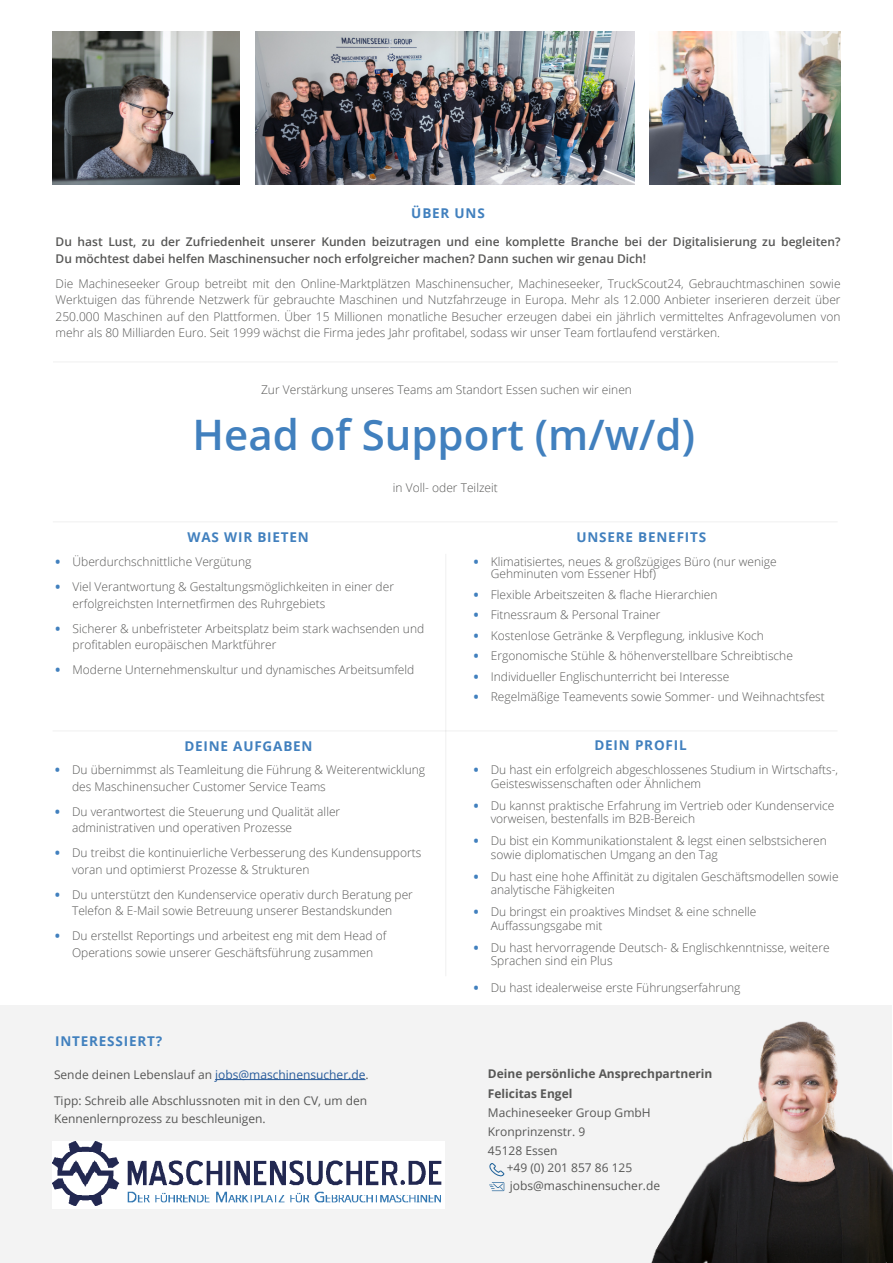
<style>
.page{position:relative;width:893px;height:1263px;background:#fff}
.page>*{position:absolute;margin:0;border:0;box-sizing:border-box;transform-origin:0 0}
.t1{font:600 42px "Open Sans";color:#4180be}
.t2{font:700 13.5px "Open Sans";letter-spacing:.06em;color:#4180be}
.t3{font:300 12px/16.5px "Open Sans";color:#575756}
.t4{font:12px/19px "Open Sans";color:#575756}
.t5{font:600 12px/16.5px "Open Sans";color:#575756}
.t6{font:700 12px/20.5px "Open Sans";color:#575756}
.s1{font-weight:800;color:#4180be}
.s2{color:#275b9b}
</style>
<div class="page">
<div style="left:0;top:1005px;width:892px;height:258px;background:#f3f3f3"></div>
<hr style="left:215px;top:1079px;width:151px;height:1px;background:#275b9b">
<img style="left:651px;top:1021px;width:242px;height:242px">
<img style="left:255px;top:32px;width:380px;height:152px">
<img style="left:53px;top:32px;width:187px;height:152px">
<img style="left:649px;top:32px;width:192px;height:152px">
<hr style="left:53px;top:361px;width:785px;height:1px;background:#000">
<hr style="left:53px;top:521px;width:785px;height:1px;background:#000">
<hr style="left:445px;top:554px;width:1px;height:422px;background:#000">
<hr style="left:53px;top:730px;width:784px;height:1px;background:#000">
<svg style="left:489px;top:1163px;width:16px;height:28px"></svg>
<img style="left:53px;top:1141px;width:391px;height:68px">
<p class="t2" style="left:411px;top:203px;width:75px">ÜBER UNS</p>
<p class="t5" style="left:56px;top:233px;width:786px">Du hast Lust, zu der Zufriedenheit unserer Kunden beizutragen und eine komplette Branche bei der Digitalisierung zu begleiten?<br>Du möchtest dabei helfen Maschinensucher noch erfolgreicher machen? Dann suchen wir genau Dich!</p>
<p class="t3" style="left:56px;top:275px;width:786px;text-align:justify">Die Machineseeker Group betreibt mit den Online-Marktplätzen Maschinensucher, Machineseeker, TruckScout24, Gebrauchtmaschinen sowie Werktuigen das führende Netzwerk für gebrauchte Maschinen und Nutzfahrzeuge in Europa. Mehr als 12.000 Anbieter inserieren derzeit über 250.000 Maschinen auf den Plattformen. Über 15 Millionen monatliche Besucher erzeugen dabei ein jährlich vermitteltes Anfragevolumen von mehr als 80 Milliarden Euro. Seit 1999 wächst die Firma jedes Jahr profitabel, sodass wir unser Team fortlaufend verstärken.</p>
<p class="t3" style="left:261px;top:381px;width:372px">Zur Verstärkung unseres Teams am Standort Essen suchen wir einen</p>
<h1 class="t1" style="left:193px;top:405px;width:504px">Head of Support (m/w/d)</h1>
<p class="t2" style="left:188px;top:527px;width:123px">WAS WIR BIETEN</p>
<p class="t3" style="left:393px;top:479px;width:106px">in Voll- oder Teilzeit</p>
<p class="t2" style="left:576px;top:527px;width:131px">UNSERE BENEFITS</p>
<p class="t3" style="left:56px;top:553px;width:197px"><span class="s1">•</span> Überdurchschnittliche Vergütung</p>
<p class="t3" style="left:73px;top:578px;width:323px;text-indent:-17px"><span class="s1">•</span> Viel Verantwortung &amp; Gestaltungsmöglichkeiten in einer der erfolgreichsten Internetfirmen des Ruhrgebiets</p>
<p class="t3" style="left:73px;top:620px;width:353px;text-indent:-17px"><span class="s1">•</span> Sicherer &amp; unbefristeter Arbeitsplatz beim stark wachsenden und profitablen europäischen Marktführer</p>
<p class="t3" style="left:56px;top:661px;width:360px"><span class="s1">•</span> Moderne Unternehmenskultur und dynamisches Arbeitsumfeld</p>
<p class="t3" style="left:491px;top:555px;width:287px;line-height:12px;text-indent:-17px"><span class="s1">•</span> Klimatisiertes, neues &amp; großzügiges Büro (nur wenige<br>Gehminuten vom Essener Hbf)</p>
<p class="t3" style="left:474px;top:586px;width:245px"><span class="s1">•</span> Flexible Arbeitszeiten &amp; flache Hierarchien</p>
<p class="t3" style="left:474px;top:606px;width:188px"><span class="s1">•</span> Fitnessraum &amp; Personal Trainer</p>
<p class="t3" style="left:474px;top:627px;width:292px"><span class="s1">•</span> Kostenlose Getränke &amp; Verpflegung, inklusive Koch</p>
<p class="t3" style="left:474px;top:647px;width:321px"><span class="s1">•</span> Ergonomische Stühle &amp; höhenverstellbare Schreibtische</p>
<p class="t3" style="left:474px;top:668px;width:257px"><span class="s1">•</span> Individueller Englischunterricht bei Interesse</p>
<p class="t3" style="left:474px;top:688px;width:353px"><span class="s1">•</span> Regelmäßige Teamevents sowie Sommer- und Weihnachtsfest</p>
<p class="t2" style="left:184px;top:736px;width:130px">DEINE AUFGABEN</p>
<p class="t2" style="left:594px;top:735px;width:94px">DEIN PROFIL</p>
<p class="t3" style="left:72px;top:761px;width:355px;text-indent:-17px"><span class="s1">•</span> Du übernimmst als Teamleitung die Führung &amp; Weiterentwicklung des Maschinensucher Customer Service Teams</p>
<p class="t3" style="left:72px;top:803px;width:270px;text-indent:-17px"><span class="s1">•</span> Du verantwortest die Steuerung und Qualität aller administrativen und operativen Prozesse</p>
<p class="t3" style="left:72px;top:844px;width:351px;text-indent:-17px"><span class="s1">•</span> Du treibst die kontinuierliche Verbesserung des Kundensupports voran und optimierst Prozesse &amp; Strukturen</p>
<p class="t3" style="left:55px;top:886px;width:359px;text-align:center"><span class="s1">•</span> Du unterstützt den Kundenservice operativ durch Beratung per<br>Telefon &amp; E-Mail sowie Betreuung unserer Bestandskunden</p>
<p class="t3" style="left:55px;top:927px;width:333px;text-align:center"><span class="s1">•</span> Du erstellst Reportings und arbeitest eng mit dem Head of<br>Operations sowie unserer Geschäftsführung zusammen</p>
<p class="t2" style="left:55px;top:1031px;width:109px">INTERESSIERT?</p>
<p class="t4" style="left:54px;top:1064px;width:316px">Sende deinen Lebenslauf an <span class="s2">jobs@maschinensucher.de</span>.</p>
<p class="t4" style="left:54px;top:1091px;width:315px;line-height:18px">Tipp: Schreib alle Abschlussnoten mit in den CV, um den<br>Kennenlernprozess zu beschleunigen.</p>
<p class="t3" style="left:491px;top:763px;width:349px;line-height:13.5px;text-indent:-17px"><span class="s1">•</span> Du hast ein erfolgreich abgeschlossenes Studium in Wirtschafts-,<br>Geisteswissenschaften oder Ähnlichem</p>
<p class="t3" style="left:491px;top:798px;width:345px;line-height:13.5px;text-indent:-17px"><span class="s1">•</span> Du kannst praktische Erfahrung im Vertrieb oder Kundenservice vorweisen, bestenfalls im B2B-Bereich</p>
<p class="t3" style="left:491px;top:834px;width:338px;line-height:13.5px;text-indent:-17px"><span class="s1">•</span> Du bist ein Kommunikationstalent &amp; legst einen selbstsicheren sowie diplomatischen Umgang an den Tag</p>
<p class="t3" style="left:491px;top:869px;width:349px;line-height:13.5px;text-indent:-17px"><span class="s1">•</span> Du hast eine hohe Affinität zu digitalen Geschäftsmodellen sowie analytische Fähigkeiten</p>
<p class="t3" style="left:491px;top:905px;width:267px;line-height:13.5px;text-indent:-17px"><span class="s1">•</span> Du bringst ein proaktives Mindset &amp; eine schnelle<br>Auffassungsgabe mit</p>
<p class="t3" style="left:491px;top:940px;width:340px;line-height:13.5px;text-indent:-17px"><span class="s1">•</span> Du hast hervorragende Deutsch- &amp; Englischkenntnisse, weitere<br>Sprachen sind ein Plus</p>
<p class="t3" style="left:474px;top:979px;width:268px"><span class="s1">•</span> Du hast idealerweise erste Führungserfahrung</p>
<p class="t6" style="left:488px;top:1063px;width:226px">Deine persönliche Ansprechpartnerin<br>Felicitas Engel</p>
<p class="t4" style="left:488px;top:1103px;width:164px">Machineseeker Group GmbH<br>Kronprinzenstr. 9<br>45128 Essen</p>
<p class="t4" style="left:507px;top:1159px;width:155px;line-height:17.5px">+49 (0) 201 857 86 125 jobs@maschinensucher.de</p>
</div>
